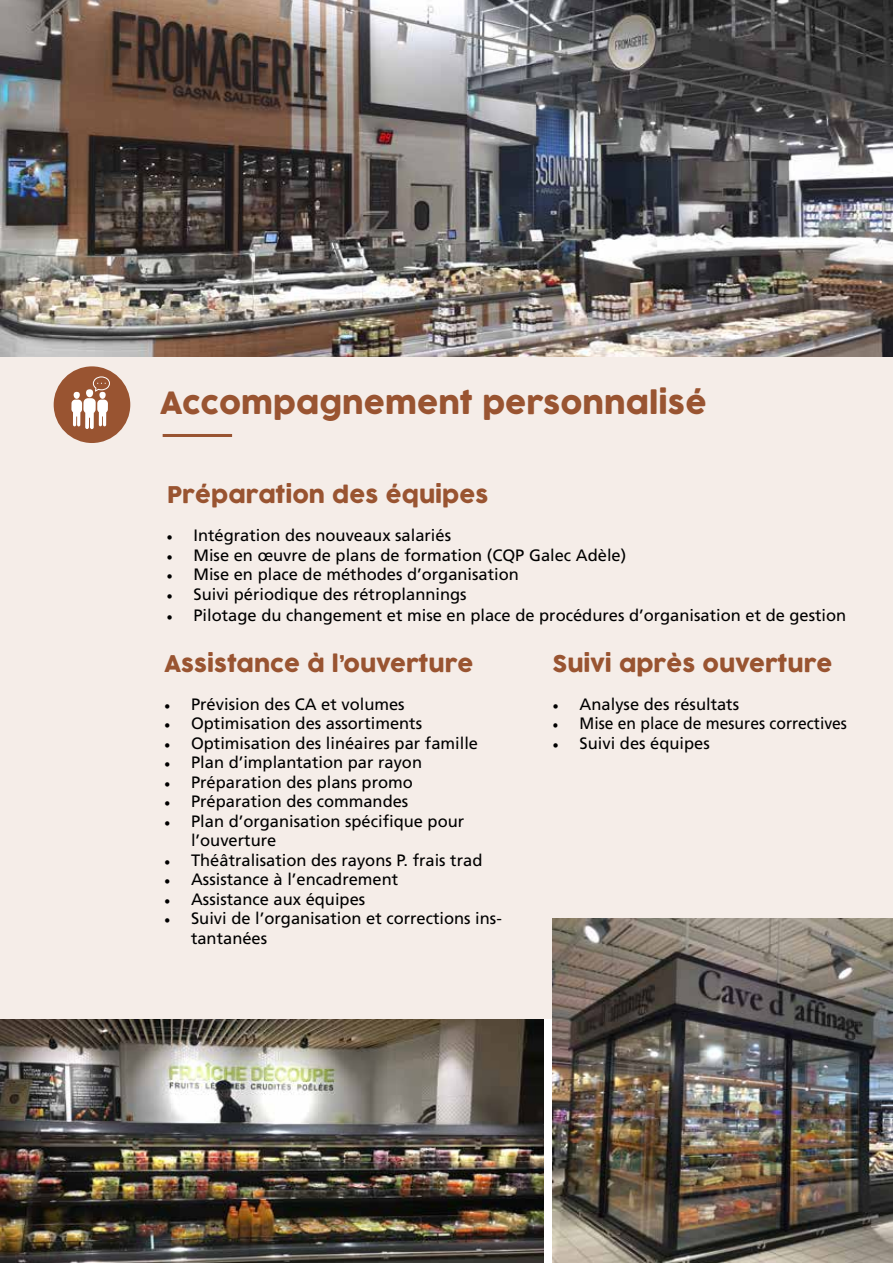
<style>
.page{position:relative;width:893px;height:1263px;background:#fff}
.page>*{position:absolute;margin:0;border:0;box-sizing:border-box;transform-origin:0 0}
.t1{font:30px "Cocogoose";color:#995431}
.t2{font:22.5px "Cocogoose";color:#995431}
.t3{font:16.5px/19.5px "Frutiger";color:#000}
.t4{font:16.5px "Frutiger";color:#000;scale:.95 1}
.s1{font-family:"Minion Pro"}
</style>
<div class="page">
<img style="left:0;top:0;width:893px;height:357px">
<div style="left:0;top:357px;width:893px;height:662px;background:#f5ede8"></div>
<div style="left:54px;top:366px;width:76px;height:77px;background:#995431;border-radius:50%"></div>
<svg style="left:93px;top:376px;width:17px;height:16px"></svg>
<div style="left:86px;top:389px;width:7px;height:8px;background:#fff;border-radius:50%"></div>
<div style="left:99px;top:392px;width:7px;height:7px;background:#fff;border-radius:50%"></div>
<div style="left:74px;top:392px;width:6px;height:7px;background:#fff;border-radius:50%"></div>
<svg style="left:71px;top:398px;width:37px;height:31px"></svg>
<hr style="left:163px;top:434px;width:69px;height:3px;background:#995431">
<img style="left:0;top:1019px;width:544px;height:244px">
<img style="left:553px;top:918px;width:340px;height:345px">
<h1 class="t1" style="left:160px;top:382px;width:548px">Accompagnement personnalisé</h1>
<h2 class="t2" style="left:167px;top:480px;width:323px">Préparation des équipes</h2>
<p class="t3" style="left:166px;top:526px;width:286px"><span class="s1">•</span> Intégration des nouveaux salariés</p>
<p class="t3" style="left:166px;top:545px;width:461px"><span class="s1">•</span> Mise en œuvre de plans de formation (CQP Galec Adèle)</p>
<p class="t3" style="left:166px;top:565px;width:354px"><span class="s1">•</span> Mise en place de méthodes d’organisation</p>
<p class="t3" style="left:166px;top:584px;width:302px"><span class="s1">•</span> Suivi périodique des rétroplannings</p>
<p class="t3" style="left:166px;top:606px;width:681px"><span class="s1">•</span> Pilotage du changement et mise en place de procédures d’organisation et de gestion</p>
<h2 class="t2" style="left:164px;top:648px;width:311px">Assistance à l’ouverture</h2>
<p class="t3" style="left:164px;top:694px;width:242px"><span class="s1">•</span> Prévision des CA et volumes</p>
<p class="t3" style="left:164px;top:713px;width:260px"><span class="s1">•</span> Optimisation des assortiments</p>
<p class="t3" style="left:164px;top:733px;width:316px"><span class="s1">•</span> Optimisation des linéaires par famille</p>
<p class="t3" style="left:164px;top:752px;width:260px"><span class="s1">•</span> Plan d’implantation par rayon</p>
<p class="t3" style="left:164px;top:772px;width:250px"><span class="s1">•</span> Préparation des plans promo</p>
<p class="t3" style="left:164px;top:791px;width:246px"><span class="s1">•</span> Préparation des commandes</p>
<p class="t3" style="left:191px;top:811px;width:275px;text-indent:-27px"><span class="s1">•</span> Plan d’organisation spécifique pour l’ouverture</p>
<p class="t3" style="left:164px;top:850px;width:320px"><span class="s1">•</span> Théâtralisation des rayons P. frais trad</p>
<p class="t3" style="left:164px;top:869px;width:236px"><span class="s1">•</span> Assistance à l’encadrement</p>
<p class="t3" style="left:164px;top:889px;width:203px"><span class="s1">•</span> Assistance aux équipes</p>
<p class="t3" style="left:191px;top:908px;width:312px;text-indent:-27px"><span class="s1">•</span> Suivi de l’organisation et corrections ins&shy;tantanées</p>
<h2 class="t2" style="left:553px;top:648px;width:281px">Suivi après ouverture</h2>
<p class="t3" style="left:553px;top:694px;width:188px"><span class="s1">•</span> Analyse des résultats</p>
<p class="t4" style="left:553px;top:714px;width:311px"><span class="s1">•</span> Mise en place de mesures correctives</p>
<p class="t3" style="left:553px;top:733px;width:159px"><span class="s1">•</span> Suivi des équipes</p>
</div>
